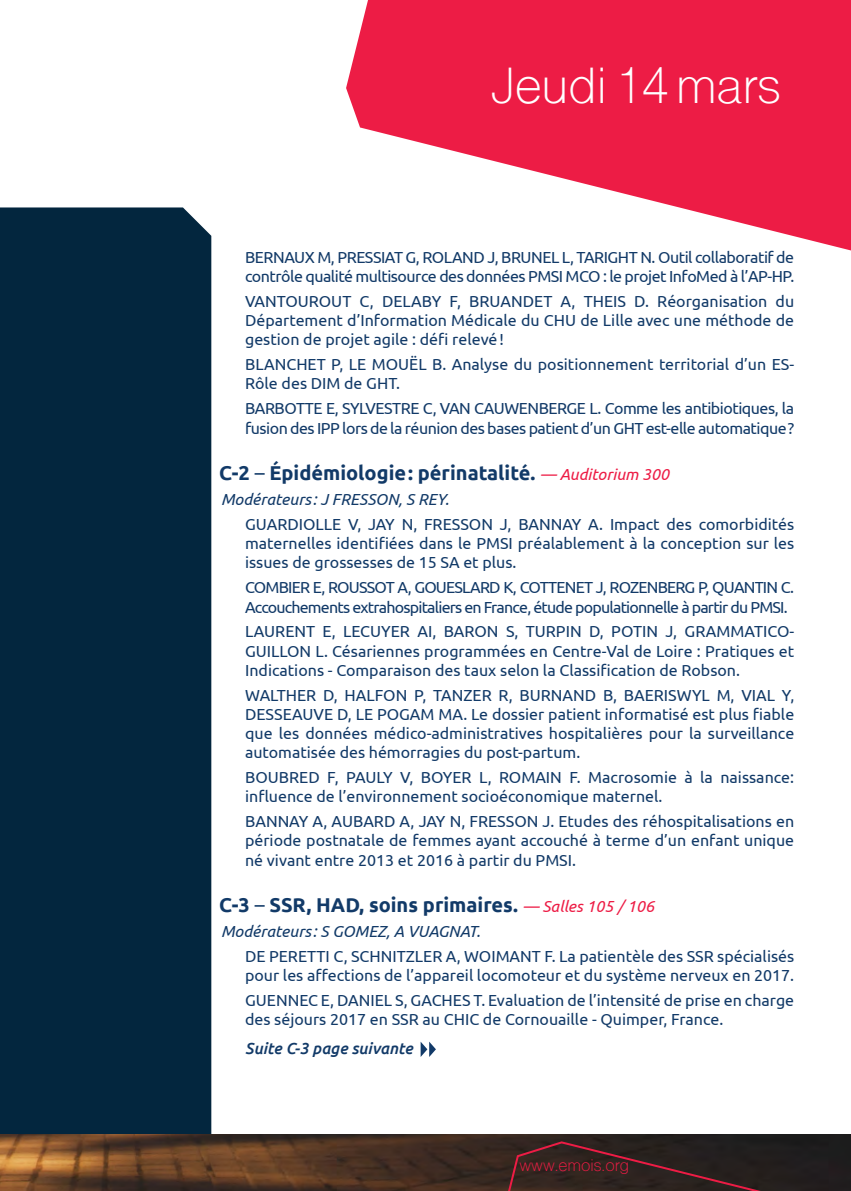
<style>
.page{position:relative;width:851px;height:1191px;background:#fff}
.page>*{position:absolute;margin:0;border:0;box-sizing:border-box;transform-origin:0 0}
.t1{font:48px "Shree Dev 0714";color:#fff}
.t2{font:700 20px "Ubuntu";color:#123a68}
.t3{font:16px/19.2px "Ubuntu";color:#123a68;text-align:justify}
.t4{font:16px/19.2px "Ubuntu";letter-spacing:-.03em;color:#123a68}
.t5{font:16px/19.2px "Ubuntu";letter-spacing:-.05em;color:#123a68}
.t6{font:italic 16px "Ubuntu";color:#123a68}
.t7{font:italic 500 16px "Ubuntu";color:#123a68}
.t8{font:16px "Shree Dev 0714";color:#ed1c45}
.s1{font-weight:400}
.s2{font-weight:400;font-style:italic;font-size:16px;color:#ed1c45}
</style>
<div class="page">
<svg style="left:346px;top:0;width:504px;height:250px;fill:#ed1c45"></svg>
<div style="left:0;top:207px;width:211px;height:927px;background:#03263e"></div>
<img style="left:0;top:1134px;width:850px;height:57px">
<svg style="left:347px;top:1140px;width:503px;height:51px"></svg>
<svg style="left:420px;top:1041px;width:16px;height:16px"></svg>
<p class="t1" style="left:491px;top:57px;width:291px">Jeudi14mars</p>
<p class="t4" style="left:245px;top:247px;width:550px">BERNAUX M, PRESSIAT G, ROLAND J, BRUNEL L, TARIGHT N. Outil collaboratif de contrôle qualité multisource des données PMSI MCO : le projet InfoMed à l’AP-HP.</p>
<p class="t3" style="left:245px;top:291px;width:550px">VANTOUROUT C, DELABY F, BRUANDET A, THEIS D. Réorganisation du Département d’Information Médicale du CHU de Lille avec une méthode de gestion de projet agile : défi relevé!</p>
<p class="t3" style="left:245px;top:354px;width:550px">BLANCHET P, LE MOUËL B. Analyse du positionnement territorial d’un ES-<br>Rôle des DIM de GHT.</p>
<p class="t4" style="left:245px;top:398px;width:550px">BARBOTTE E, SYLVESTRE C, VAN CAUWENBERGE L. Comme les antibiotiques, la fusion des IPP lors de la réunion des bases patient d’un GHT est-elle automatique?</p>
<p class="t2" style="left:219px;top:461px;width:451px">C-2 <span class="s1">–</span> Épidémiologie: périnatalité. <span class="s2">— Auditorium 300</span></p>
<p class="t6" style="left:221px;top:490px;width:229px">Modérateurs : J FRESSON, S REY.</p>
<p class="t3" style="left:245px;top:514px;width:550px">GUARDIOLLE V, JAY N, FRESSON J, BANNAY A. Impact des comorbidités maternelles identifiées dans le PMSI préalablement à la conception sur les issues de grossesses de 15 SA et plus.</p>
<p class="t5" style="left:245px;top:577px;width:550px">COMBIER E, ROUSSOT A, GOUESLARD K, COTTENET J, ROZENBERG P, QUANTIN C.<br>Accouchements extrahospitaliers en France, étude populationnelle à partir du PMSI.</p>
<p class="t3" style="left:245px;top:621px;width:550px">LAURENT E, LECUYER AI, BARON S, TURPIN D, POTIN J, GRAMMATICO-GUILLON L. Césariennes programmées en Centre-Val de Loire : Pratiques et Indications - Comparaison des taux selon la Classification de Robson.</p>
<p class="t3" style="left:245px;top:685px;width:550px">WALTHER D, HALFON P, TANZER R, BURNAND B, BAERISWYL M, VIAL Y, DESSEAUVE D, LE POGAM MA. Le dossier patient informatisé est plus fiable que les données médico-administratives hospitalières pour la surveillance automatisée des hémorragies du post-partum.</p>
<p class="t3" style="left:245px;top:767px;width:550px">BOUBRED F, PAULY V, BOYER L, ROMAIN F. Macrosomie à la naissance: influence de l’environnement socioéconomique maternel.</p>
<p class="t3" style="left:245px;top:811px;width:550px">BANNAY A, AUBARD A, JAY N, FRESSON J. Etudes des réhospitalisations en période postnatale de femmes ayant accouché à terme d’un enfant unique né vivant entre 2013 et 2016 à partir du PMSI.</p>
<p class="t2" style="left:219px;top:893px;width:436px">C-3 <span class="s1">–</span> SSR, HAD, soins primaires. <span class="s2">— Salles 105 / 106</span></p>
<p class="t6" style="left:221px;top:922px;width:261px">Modérateurs : S GOMEZ, A VUAGNAT.</p>
<p class="t3" style="left:245px;top:946px;width:550px">DE PERETTI C, SCHNITZLER A, WOIMANT F. La patientèle des SSR spécialisés pour les affections de l’appareil locomoteur et du système nerveux en 2017.</p>
<p class="t3" style="left:245px;top:990px;width:550px">GUENNEC E, DANIEL S, GACHES T. Evaluation de l’intensité de prise en charge des séjours 2017 en SSR au CHIC de Cornouaille - Quimper, France.</p>
<p class="t7" style="left:245px;top:1038px;width:169px">Suite C-3 page suivante</p>
<p class="t8" style="left:519px;top:1156px;width:111px">www.emois.org</p>
</div>
